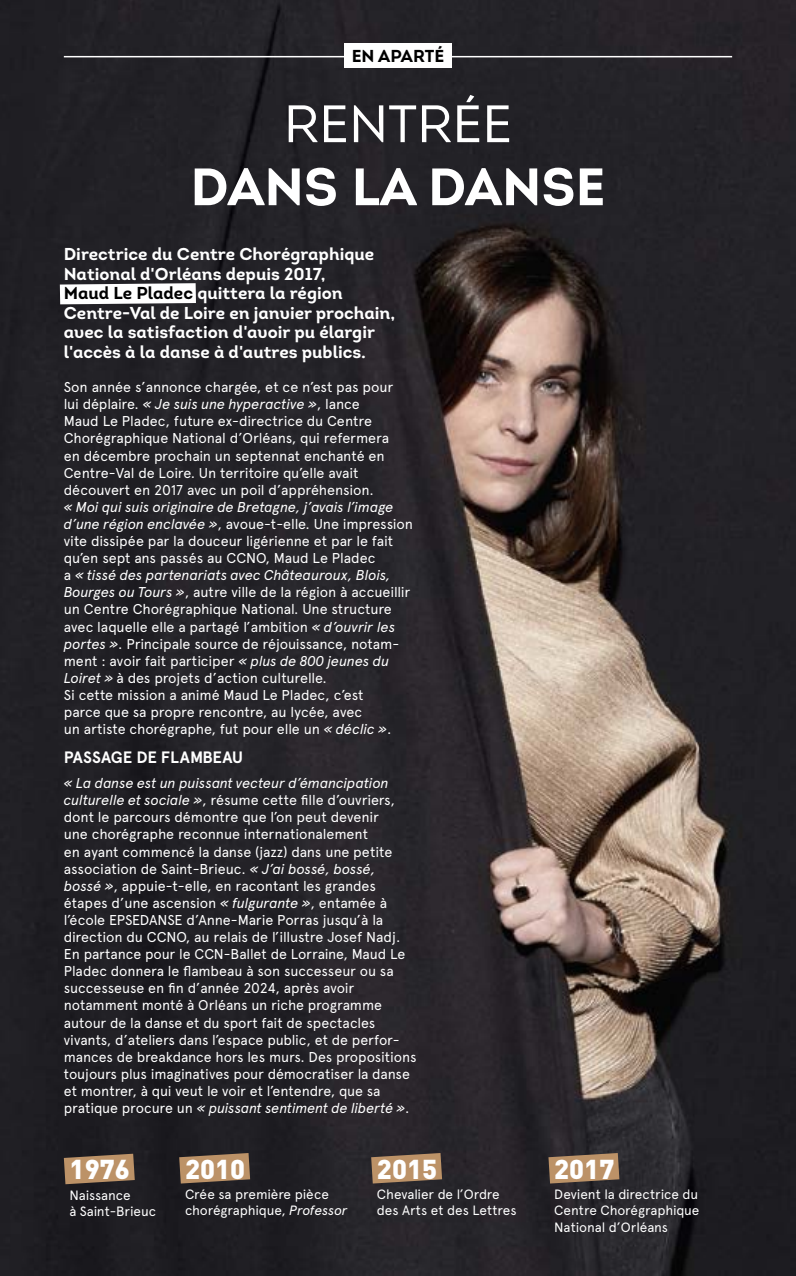
<style>
.page{position:relative;width:796px;height:1276px;background:#fff}
.page>*{position:absolute;margin:0;border:0;box-sizing:border-box;transform-origin:0 0}
.t1{font:52.5px "Intro Bold Alt";color:#fff}
.t2{font:52.5px "Intro Book Alt";color:#fff}
.t3{font:900 27px "DIN Pro";color:#fff}
.t4{font:17.25px/19.5px "Intro Bold Alt";color:#fff}
.t5{font:17.25px "Intro Bold Alt";color:#000}
.t6{font:700 16.5px "Apercu";letter-spacing:-.01em;color:#fff}
.t7{font:14.25px/17.1px "Apercu";letter-spacing:-.01em;color:#fff}
.t8{font:13.5px/16.2px "Apercu";letter-spacing:-.01em;color:#fff}
.s1{color:#000}
.s2{font-style:italic}
</style>
<div class="page">
<img style="left:0;top:0;width:795px;height:1276px">
<svg style="left:60px;top:283px;width:136px;height:21px"></svg>
<hr style="left:64px;top:56px;width:667px;height:1px;background:#fff">
<div style="left:344px;top:43px;width:107px;height:25px;background:#fff"></div>
<svg style="left:64px;top:1153px;width:71px;height:31px;background:#a17e5b"></svg>
<svg style="left:371px;top:1153px;width:71px;height:30px;background:#a7825e"></svg>
<svg style="left:179px;top:1153px;width:71px;height:30px;background:#a5815d"></svg>
<svg style="left:548px;top:1153px;width:71px;height:30px;background:#a7825e"></svg>
<p class="t5" style="left:351px;top:45px;width:94px">EN APARTÉ</p>
<h1 class="t2" style="left:283px;top:92px;width:230px">RENTRÉE</h1>
<h1 class="t1" style="left:190px;top:153px;width:416px">DANS LA DANSE</h1>
<p class="t4" style="left:64px;top:244px;width:333px">Directrice du Centre Chorégraphique National d'Orléans depuis 2017,<br><span class="s1">Maud Le Pladec</span> quittera la région Centre-Val de Loire en janvier prochain, avec la satisfaction d'avoir pu élargir l'accès à la danse à d'autres publics.</p>
<p class="t7" style="left:64px;top:378px;width:331px">Son année s’annonce chargée, et ce n’est pas pour lui déplaire. <span class="s2">« Je suis une hyperactive »</span>, lance Maud Le Pladec, future ex-directrice du Centre Chorégraphique National d’Orléans, qui refermera en décembre prochain un septennat enchanté en Centre-Val de Loire. Un territoire qu’elle avait découvert en 2017 avec un poil d’appréhension.</p>
<p class="t7" style="left:64px;top:498px;width:350px"><span class="s2">« Moi qui suis originaire de Bretagne, j’avais l’image d’une région enclavée »</span>, avoue-t-elle. Une impression vite dissipée par la douceur ligérienne et par le fait qu’en sept ans passés au CCNO, Maud Le Pladec<br>a <span class="s2">« tissé des partenariats avec Châteauroux, Blois, Bourges ou Tours »</span>, autre ville de la région à accueillir un Centre Chorégraphique National. Une structure avec laquelle elle a partagé l’ambition <span class="s2">« d’ouvrir les portes »</span>. Principale source de réjouissance, notam&shy;ment : avoir fait participer <span class="s2">« plus de 800 jeunes du Loiret »</span> à des projets d’action culturelle.<br>Si cette mission a animé Maud Le Pladec, c’est<br>parce que sa propre rencontre, au lycée, avec<br>un artiste chorégraphe, fut pour elle un <span class="s2">« déclic »</span>.</p>
<p class="t6" style="left:64px;top:747px;width:180px">PASSAGE DE FLAMBEAU</p>
<p class="t7" style="left:64px;top:774px;width:354px"><span class="s2">« La danse est un puissant vecteur d’émancipation culturelle et sociale »</span>, résume cette fille d’ouvriers, dont le parcours démontre que l’on peut devenir<br>une chorégraphe reconnue internationalement<br>en ayant commencé la danse (jazz) dans une petite association de Saint-Brieuc. <span class="s2">« J’ai bossé, bossé,<br>bossé »</span>, appuie-t-elle, en racontant les grandes étapes d’une ascension <span class="s2">« fulgurante »</span>, entamée à l’école EPSEDANSE d’Anne-Marie Porras jusqu’à la direction du CCNO, au relais de l’illustre Josef Nadj.<br>En partance pour le CCN-Ballet de Lorraine, Maud Le Pladec donnera le flambeau à son successeur ou sa successeuse en fin d’année 2024, après avoir notamment monté à Orléans un riche programme autour de la danse et du sport fait de spectacles vivants, d’ateliers dans l’espace public, et de perfor&shy;mances de breakdance hors les murs. Des propositions toujours plus imaginatives pour démocratiser la danse et montrer, à qui veut le voir et l’entendre, que sa pratique procure un <span class="s2">« puissant sentiment de liberté »</span>.</p>
<h2 class="t3" style="left:70px;top:1146px;width:62px">1976</h2>
<p class="t8" style="left:70px;top:1187px;width:88px">Naissance<br>à Saint-Brieuc</p>
<h2 class="t3" style="left:185px;top:1145px;width:62px">2010</h2>
<p class="t8" style="left:185px;top:1186px;width:164px">Crée sa première pièce chorégraphique, <span class="s2">Professor</span></p>
<h2 class="t3" style="left:377px;top:1145px;width:62px">2015</h2>
<p class="t8" style="left:377px;top:1186px;width:141px">Chevalier de l’Ordre des Arts et des Lettres</p>
<h2 class="t3" style="left:554px;top:1145px;width:62px">2017</h2>
<p class="t8" style="left:554px;top:1186px;width:147px;text-align:justify">Devient la directrice du Centre Chorégraphique National d’Orléans</p>
</div>
